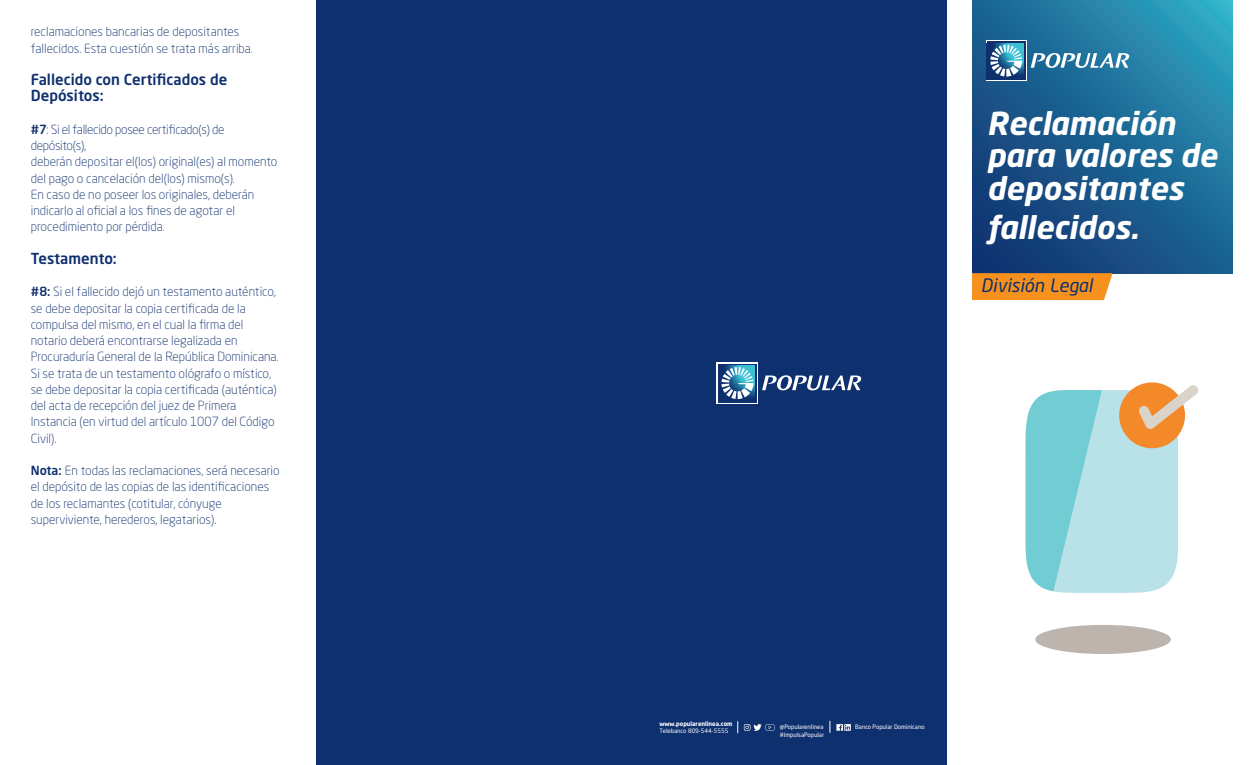
<style>
.page{position:relative;width:1260px;height:765px;background:#fff}
.page>*{position:absolute;margin:0;border:0;box-sizing:border-box;transform-origin:0 0}
.t1{font:italic 700 31.25px/32.5px "Neo Sans Std";color:#fff}
.t2{font:italic 18.25px "Neo Sans Std";color:#0f306f}
.t3{font:500 15px/16.2px "Neo Sans Std";color:#0f306f}
.t4{font:300 12.5px/16.2px "Neo Sans Std";color:#0f306f}
.t5{font:6px "Neo Sans Std";color:#fff}
.t6{font:700 6px "Neo Sans Std";color:#fff}
.s1{font-weight:500}
</style>
<div class="page">
<div style="left:316px;top:0;width:631px;height:765px;background:#0f306f"></div>
<svg style="left:972px;top:0;width:260px;height:273px;background:#1c6593"></svg>
<svg style="left:972px;top:273px;width:141px;height:27px;background:#f49425"></svg>
<div style="left:1035px;top:625px;width:136px;height:29px;background:#beb4ae;border-radius:50%"></div>
<svg style="left:1026px;top:385px;width:172px;height:208px;background:#b3d8d5"></svg>
<svg style="left:986px;top:40px;width:41px;height:41px"></svg>
<svg style="left:987px;top:41px;width:39px;height:39px"></svg>
<svg style="left:1031px;top:53px;width:98px;height:15px"></svg>
<div style="left:987px;top:44px;width:36px;height:36px;background:#0f306f"></div>
<svg style="left:990px;top:45px;width:32px;height:32px"></svg>
<div style="left:717px;top:362px;width:41px;height:42px;background:linear-gradient(to right,#0f306f,#0f306f)"></div>
<svg style="left:718px;top:364px;width:39px;height:38px"></svg>
<svg style="left:762px;top:375px;width:99px;height:15px"></svg>
<div style="left:718px;top:366px;width:37px;height:36px;background:linear-gradient(to bottom,#0f306f,#0f306f)"></div>
<svg style="left:722px;top:367px;width:31px;height:32px"></svg>
<svg style="left:830px;top:721px;width:21px;height:12px"></svg>
<svg style="left:738px;top:721px;width:37px;height:12px"></svg>
<p class="t4" style="left:31px;top:24px;width:224px">reclamaciones bancarias de depositantes fallecidos. Esta cuestión se trata más arriba.</p>
<p class="t3" style="left:31px;top:71px;width:198px">Fallecido con Certificados de<br>Depósitos:</p>
<p class="t4" style="left:31px;top:121px;width:248px"><span class="s1">#7</span>: Si el fallecido posee certificado(s) de depósito(s),<br>deberán depositar el(los) original(es) al momento del pago o cancelación del(los) mismo(s).<br>En caso de no poseer los originales, deberán indicarlo al oficial a los fines de agotar el procedimiento por pérdida.</p>
<p class="t3" style="left:31px;top:250px;width:88px">Testamento:</p>
<p class="t4" style="left:31px;top:284px;width:250px"><span class="s1">#8:</span> Si el fallecido dejó un testamento auténtico, se debe depositar la copia certificada de la compulsa del mismo, en el cual la firma del notario deberá encontrarse legalizada en Procuraduría General de la República Dominicana.<br>Si se trata de un testamento ológrafo o místico, se debe depositar la copia certificada (auténtica) del acta de recepción del juez de Primera Instancia (en virtud del artículo 1007 del Código Civil).</p>
<p class="t4" style="left:31px;top:462px;width:250px"><span class="s1">Nota:</span> En todas las reclamaciones, será necesario el depósito de las copias de las identificaciones de los reclamantes (cotitular, cónyuge superviviente, herederos, legatarios).</p>
<h1 class="t1" style="left:987px;top:107px;width:232px">Reclamación para valores de depositantes</h1>
<h1 class="t1" style="left:987px;top:210px;width:153px">fallecidos.</h1>
<h2 class="t2" style="left:981px;top:274px;width:113px">División Legal</h2>
<p class="t6" style="left:659px;top:719px;width:75px">www.popularenlinea.com</p>
<p class="t5" style="left:659px;top:727px;width:70px">Telebanco 809-544-5555</p>
<p class="t5" style="left:780px;top:724px;width:45px">@Popularenlinea</p>
<p class="t5" style="left:855px;top:724px;width:71px">Banco Popular Dominicano</p>
<p class="t5" style="left:780px;top:731px;width:46px">#ImpulsaPopular</p>
</div>
